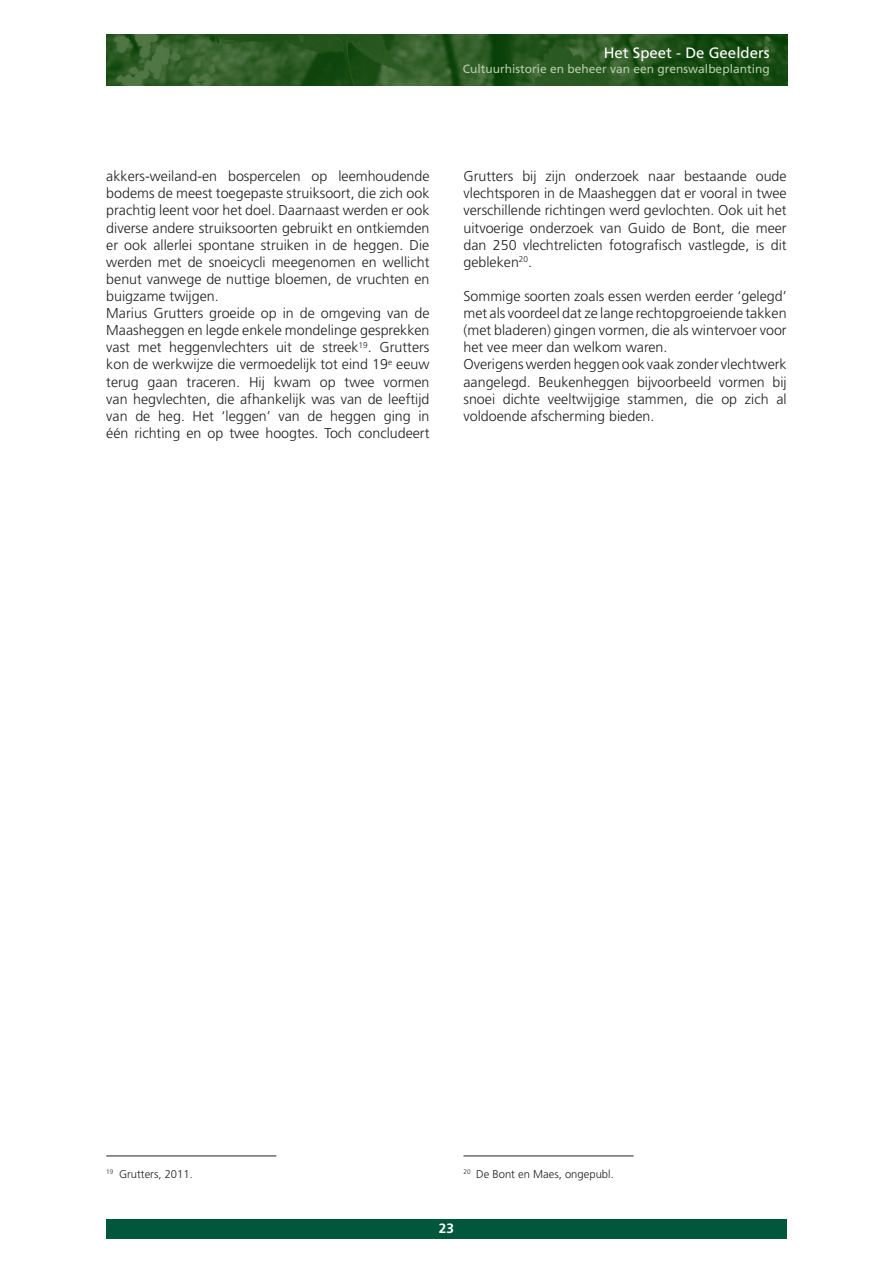
<style>
.page{position:relative;width:893px;height:1263px;background:#fff}
.page>*{position:absolute;margin:0;border:0;box-sizing:border-box;transform-origin:0 0}
.t1{font:15px "Frutiger";color:#fff}
.t2{font:300 14.25px/17.1px "Frutiger";color:#231f20}
.t3{font:700 13.5px "Frutiger";color:#fff}
.t4{font:12px "Frutiger";color:#b7cdad}
.t5{font:300 11.25px "Frutiger";color:#231f20}
</style>
<div class="page">
<img style="left:107px;top:34px;width:680px;height:51px">
<div style="left:106px;top:1219px;width:681px;height:19px;background:#00573c"></div>
<hr style="left:106px;top:1155px;width:170px;height:1px;background:#231f20">
<hr style="left:463px;top:1155px;width:171px;height:1px;background:#231f20">
<p class="t1" style="left:604px;top:44px;width:167px">Het Speet - De Geelders</p>
<p class="t4" style="left:463px;top:62px;width:308px">Cultuurhistorie en beheer van een grenswalbeplanting</p>
<p class="t2" style="left:106px;top:168px;width:325px">akkers-weiland-en bospercelen op leemhoudende bodems de meest toegepaste struiksoort, die zich ook prachtig leent voor het doel. Daarnaast werden er ook diverse andere struiksoorten gebruikt en ontkiemden er ook allerlei spontane struiken in de heggen. Die werden met de snoeicycli meegenomen en wellicht benut vanwege de nuttige bloemen, de vruchten en buigzame twijgen.<br>Marius Grutters groeide op in de omgeving van de Maasheggen en legde enkele mondelinge gesprekken vast met heggenvlechters uit de streek<sup>19</sup>. Grutters kon de werkwijze die vermoedelijk tot eind 19<sup>e</sup> eeuw terug gaan traceren. Hij kwam op twee vormen van hegvlechten, die afhankelijk was van de leeftijd van de heg. Het ‘leggen’ van de heggen ging in één richting en op twee hoogtes. Toch concludeert</p>
<p class="t2" style="left:463px;top:168px;width:325px;text-align:justify">Grutters bij zijn onderzoek naar bestaande oude vlechtsporen in de Maasheggen dat er vooral in twee verschillende richtingen werd gevlochten. Ook uit het uitvoerige onderzoek van Guido de Bont, die meer dan 250 vlechtrelicten fotografisch vastlegde, is dit gebleken<sup>20</sup>.</p>
<p class="t2" style="left:463px;top:287px;width:325px">Sommige soorten zoals essen werden eerder ‘gelegd’ met als voordeel dat ze lange rechtopgroeiende takken (met bladeren) gingen vormen, die als wintervoer voor het vee meer dan welkom waren.<br>Overigens werden heggen ook vaak zonder vlechtwerk aangelegd. Beukenheggen bijvoorbeeld vormen bij snoei dichte veeltwijgige stammen, die op zich al voldoende afscherming bieden.</p>
<p class="t5" style="left:106px;top:1168px;width:88px"><sup>19</sup> Grutters, 2011.</p>
<p class="t5" style="left:463px;top:1168px;width:152px"><sup>20</sup> De Bont en Maes, ongepubl.</p>
<p class="t3" style="left:439px;top:1220px;width:17px">23</p>
</div>
